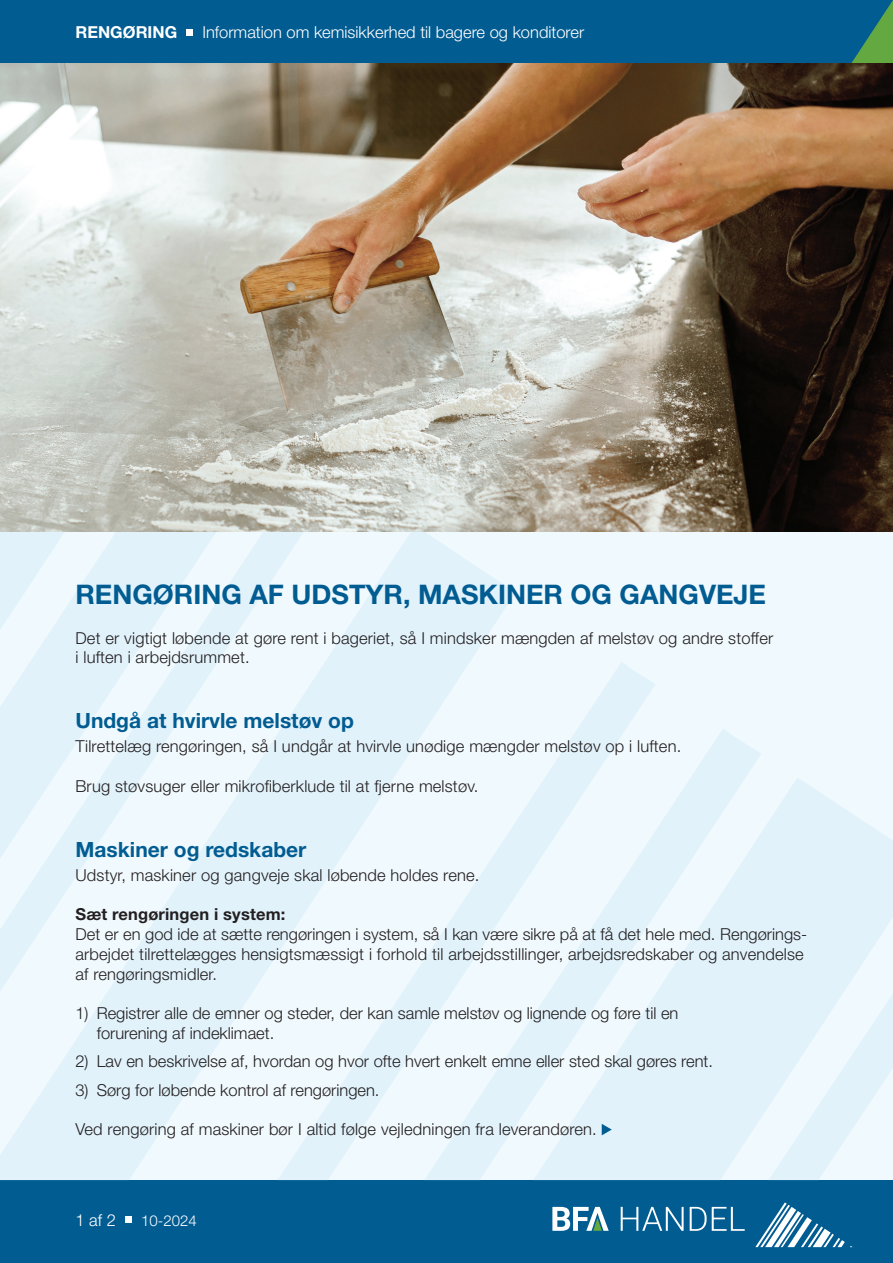
<style>
.page{position:relative;width:893px;height:1263px;background:#fff}
.page>*{position:absolute;margin:0;border:0;box-sizing:border-box;transform-origin:0 0}
.t1{font:700 27px "Helvetica Neue LT Std";color:#015c92}
.t2{font:700 21px "Helvetica Neue LT Std";color:#015c92}
.t3{font:300 16.5px/19.8px "Helvetica Neue LT Std";letter-spacing:.01em;color:#231f20}
.t4{font:300 16.5px "Helvetica Neue LT Std";color:#fff}
.t5{font:700 16.5px "Helvetica Neue LT Std";letter-spacing:.01em;color:#231f20}
.t6{font:700 16.5px "Helvetica Neue LT Std";color:#fff}
.t7{font:300 15px "Helvetica Neue LT Std";color:#fff}
</style>
<div class="page">
<div style="left:0;top:1180px;width:893px;height:83px;background:#015c92"></div>
<svg style="left:755px;top:1202px;width:98px;height:45px"></svg>
<svg style="left:552px;top:1207px;width:57px;height:24px"></svg>
<svg style="left:621px;top:1207px;width:63px;height:24px"></svg>
<svg style="left:690px;top:1207px;width:55px;height:24px"></svg>
<div style="left:0;top:0;width:893px;height:64px;background:#015c92"></div>
<svg style="left:851px;top:0;width:42px;height:64px"></svg>
<div style="left:0;top:64px;width:893px;height:1116px;background:#f0f9fd"></div>
<svg style="left:0;top:531px;width:516px;height:649px;fill:#e1f2fb"></svg>
<svg style="left:278px;top:662px;width:377px;height:518px"></svg>
<svg style="left:424px;top:728px;width:337px;height:452px"></svg>
<svg style="left:533px;top:777px;width:360px;height:403px;fill:#e1f2fb"></svg>
<svg style="left:768px;top:993px;width:125px;height:187px"></svg>
<svg style="left:0;top:531px;width:341px;height:460px;fill:#e1f2fb"></svg>
<svg style="left:602px;top:1124px;width:10px;height:11px"></svg>
<div style="left:186px;top:29px;width:7px;height:7px;background:#fff"></div>
<img style="left:0;top:64px;width:893px;height:467px">
<div style="left:125px;top:1216px;width:7px;height:7px;background:#fff"></div>
<p class="t6" style="left:75px;top:22px;width:103px">RENGØRING</p>
<p class="t4" style="left:202px;top:22px;width:383px">Information om kemisikkerhed til bagere og konditorer</p>
<h1 class="t1" style="left:75px;top:578px;width:692px">RENGØRING AF UDSTYR, MASKINER OG GANGVEJE</h1>
<p class="t3" style="left:75px;top:627px;width:699px">Det er vigtigt løbende at gøre rent i bageriet, så I mindsker mængden af melstøv og andre stoffer i luften i arbejdsrummet.</p>
<p class="t2" style="left:75px;top:708px;width:280px">Undgå at hvirvle melstøv op</p>
<p class="t3" style="left:75px;top:736px;width:607px">Tilrettelæg rengøringen, så I undgår at hvirvle unødige mængder melstøv op i luften.</p>
<p class="t3" style="left:75px;top:776px;width:405px">Brug støvsuger eller mikrofiberklude til at fjerne melstøv.</p>
<p class="t2" style="left:75px;top:836px;width:232px">Maskiner og redskaber</p>
<p class="t3" style="left:75px;top:865px;width:405px">Udstyr, maskiner og gangveje skal løbende holdes rene.</p>
<p class="t5" style="left:75px;top:904px;width:211px">Sæt rengøringen i system:</p>
<p class="t3" style="left:75px;top:924px;width:733px">Det er en god ide at sætte rengøringen i system, så I kan være sikre på at få det hele med. Rengørings&shy;arbejdet tilrettelægges hensigtsmæssigt i forhold til arbejdsstillinger, arbejdsredskaber og anvendelse af rengøringsmidler.</p>
<p class="t3" style="left:97px;top:1003px;width:583px;text-indent:-21px">1) Registrer alle de emner og steder, der kan samle melstøv og lignende og føre til en forurening af indeklimaet.</p>
<p class="t3" style="left:75px;top:1051px;width:639px">2) Lav en beskrivelse af, hvordan og hvor ofte hvert enkelt emne eller sted skal gøres rent.</p>
<p class="t3" style="left:75px;top:1080px;width:306px">3) Sørg for løbende kontrol af rengøringen.</p>
<p class="t3" style="left:75px;top:1119px;width:523px">Ved rengøring af maskiner bør I altid følge vejledningen fra leverandøren.</p>
<p class="t4" style="left:75px;top:1210px;width:42px">1 af 2</p>
<p class="t7" style="left:141px;top:1211px;width:57px">10-2024</p>
</div>
